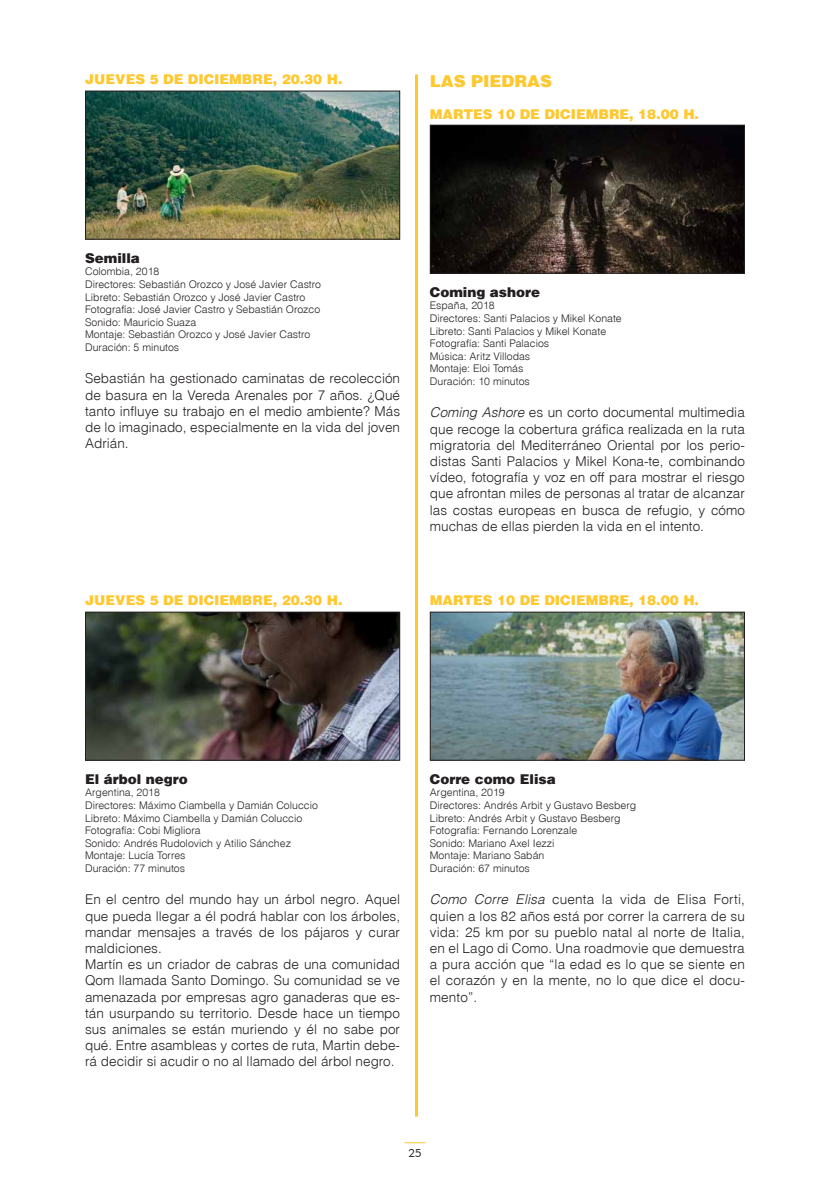
<style>
.page{position:relative;width:830px;height:1191px;background:#fff}
.page>*{position:absolute;margin:0;border:0;box-sizing:border-box;transform-origin:0 0}
.t1{font:16.5px "Switzerland Black Plain";color:#ffc82f}
.t2{font:13.5px/16.2px "Switzerland Light Plain";color:#231f20;text-align:justify}
.t3{font:13.5px "Switzerland Black Plain";color:#ffc82f}
.t4{font:13.5px "Switzerland Black Plain";color:#231f20}
.t5{font:11.25px "Geometric 415 BT Lite A";color:#231f20}
.t6{font:10.5px/12.6px "Switzerland Light Plain";color:#231f20}
.s1{font-family:"Switzerland";font-weight:300;font-style:italic}
</style>
<div class="page">
<img style="left:87px;top:93px;width:311px;height:144px">
<div style="left:85px;top:91px;width:315px;height:148px;border:1px solid #231f20"></div>
<img style="left:87px;top:614px;width:311px;height:144px">
<div style="left:85px;top:612px;width:315px;height:148px;border:1px solid #231f20"></div>
<img style="left:431px;top:614px;width:311px;height:144px">
<div style="left:429px;top:612px;width:315px;height:148px;border:1px solid #231f20"></div>
<img style="left:431px;top:127px;width:311px;height:145px">
<div style="left:429px;top:125px;width:315px;height:149px;border:1px solid #231f20"></div>
<hr style="left:415px;top:74px;width:3px;height:1042px;background:#ffc82f">
<svg style="left:404px;top:1142px;width:21px;height:1px"></svg>
<p class="t3" style="left:85px;top:71px;width:259px">JUEVES 5 DE DICIEMBRE, 20.30 H.</p>
<p class="t1" style="left:429px;top:70px;width:123px">LAS PIEDRAS</p>
<p class="t3" style="left:429px;top:105px;width:270px">MARTES 10 DE DICIEMBRE, 18.00 H.</p>
<p class="t4" style="left:85px;top:249px;width:56px">Semilla</p>
<p class="t6" style="left:85px;top:265px;width:237px">Colombia, 2018<br>Directores: Sebastián Orozco y José Javier Castro Libreto: Sebastián Orozco y José Javier Castro Fotografía: José Javier Castro y Sebastián Orozco Sonido: Mauricio Suaza<br>Montaje: Sebastián Orozco y José Javier Castro Duración: 5 minutos</p>
<p class="t2" style="left:85px;top:370px;width:316px">Sebastián ha gestionado caminatas de recolección de basura en la Vereda Arenales por 7 años. ¿Qué tanto influye su trabajo en el medio ambiente? Más de lo imaginado, especialmente en la vida del joven Adrián.</p>
<p class="t3" style="left:85px;top:592px;width:259px">JUEVES 5 DE DICIEMBRE, 20.30 H.</p>
<p class="t4" style="left:429px;top:283px;width:112px">Coming ashore</p>
<p class="t6" style="left:429px;top:299px;width:193px">España, 2018<br>Directores: Santi Palacios y Mikel Konate<br>Libreto: Santi Palacios y Mikel Konate<br>Fotografía: Santi Palacios<br>Música: Aritz Villodas<br>Montaje: Eloi Tomás<br>Duración: 10 minutos</p>
<p class="t2" style="left:429px;top:404px;width:316px"><span class="s1">Coming Ashore</span> es un corto documental multimedia que recoge la cobertura gráfica realizada en la ruta migratoria del Mediterráneo Oriental por los perio&shy;distas Santi Palacios y Mikel Kona-te, combinando vídeo, fotografía y voz en off para mostrar el riesgo que afrontan miles de personas al tratar de alcanzar las costas europeas en busca de refugio, y cómo muchas de ellas pierden la vida en el intento.</p>
<p class="t3" style="left:429px;top:592px;width:270px">MARTES 10 DE DICIEMBRE, 18.00 H.</p>
<p class="t4" style="left:85px;top:770px;width:104px">El árbol negro</p>
<p class="t6" style="left:85px;top:786px;width:234px">Argentina, 2018<br>Directores: Máximo Ciambella y Damián Coluccio<br>Libreto: Máximo Ciambella y Damián Coluccio<br>Fotografía: Cobi Migliora<br>Sonido: Andrés Rudolovich y Atilio Sánchez<br>Montaje: Lucía Torres<br>Duración: 77 minutos</p>
<p class="t2" style="left:85px;top:891px;width:316px;text-align:left">En el centro del mundo hay un árbol negro. Aquel que pueda llegar a él podrá hablar con los árboles, mandar mensajes a través de los pájaros y curar maldiciones.<br>Martín es un criador de cabras de una comunidad Qom llamada Santo Domingo. Su comunidad se ve amenazada por empresas agro ganaderas que es&shy;tán usurpando su territorio. Desde hace un tiempo sus animales se están muriendo y él no sabe por qué. Entre asambleas y cortes de ruta, Martin debe&shy;rá decidir si acudir o no al llamado del árbol negro.</p>
<p class="t4" style="left:429px;top:770px;width:127px">Corre como Elisa</p>
<p class="t6" style="left:429px;top:786px;width:208px">Argentina, 2019<br>Directores: Andrés Arbit y Gustavo Besberg<br>Libreto: Andrés Arbit y Gustavo Besberg<br>Fotografía: Fernando Lorenzale<br>Sonido: Mariano Axel Iezzi<br>Montaje: Mariano Sabán<br>Duración: 67 minutos</p>
<p class="t2" style="left:429px;top:891px;width:316px"><span class="s1">Como Corre Elisa</span> cuenta la vida de Elisa Forti, quien a los 82 años está por correr la carrera de su vida: 25 km por su pueblo natal al norte de Italia, en el Lago di Como. Una roadmovie que demuestra a pura acción que “la edad es lo que se siente en el corazón y en la mente, no lo que dice el docu&shy;mento”.</p>
<p class="t5" style="left:408px;top:1146px;width:14px">25</p>
</div>
